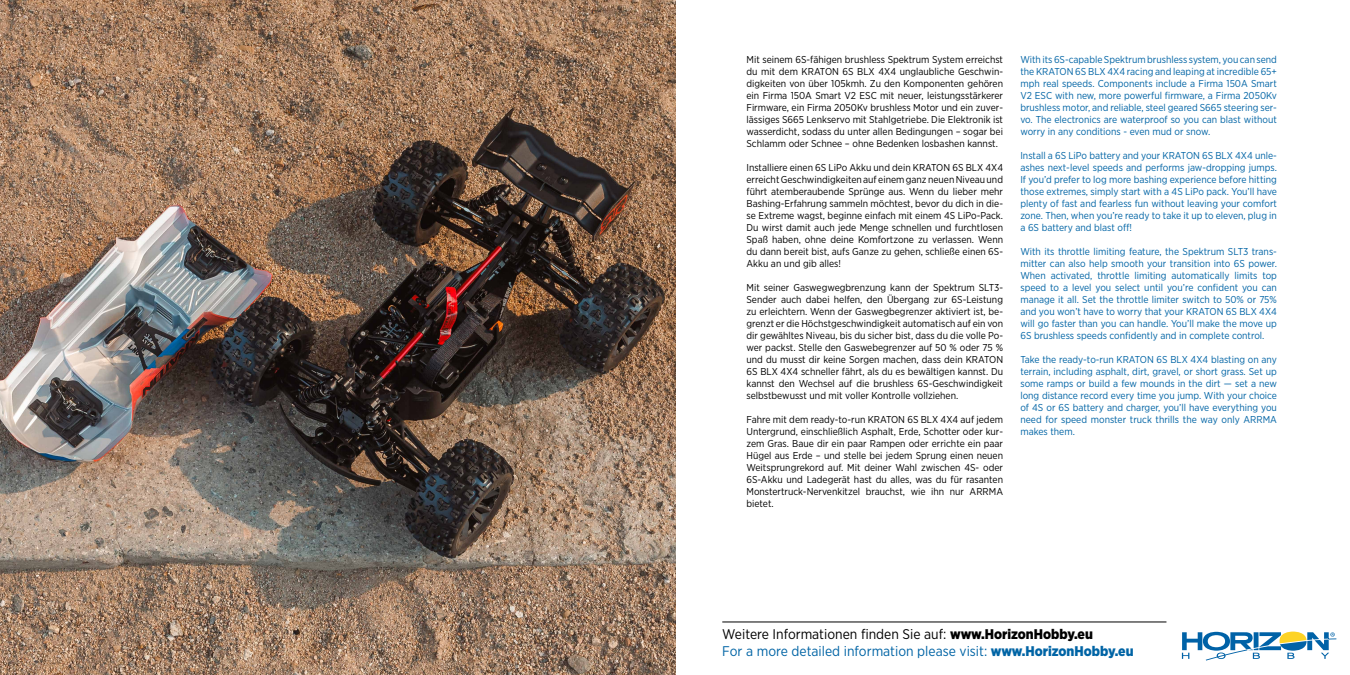
<style>
.page{position:relative;width:1350px;height:675px;background:#fff}
.page>*{position:absolute;margin:0;border:0;box-sizing:border-box;transform-origin:0 0}
.t1{font:14px/16.8px "Gotham Narrow";color:#0064a5}
.t2{font:10px/12px "Gotham Narrow";color:#000;text-align:justify}
.t3{font:10px/12px "Gotham Narrow";color:#0064a5;text-align:justify}
.s1{color:#000}
.s2{font-weight:900;color:#000}
.s3{font-weight:900}
</style>
<div class="page">
<svg style="left:1182px;top:632px;width:154px;height:29px"></svg>
<hr style="left:722px;top:622px;width:444px;height:1px;background:#000">
<img style="left:0;top:0;width:675px;height:675px">
<p class="t2" style="left:746px;top:53px;width:258px">Mit seinem 6S-fähigen brushless Spektrum System erreichst du mit dem KRATON 6S BLX 4X4 unglaubliche Geschwin&shy;digkeiten von über 105kmh. Zu den Komponenten gehören ein Firma 150A Smart V2 ESC mit neuer, leistungsstärkerer Firmware, ein Firma 2050Kv brushless Motor und ein zuver&shy;lässiges S665 Lenkservo mit Stahlgetriebe. Die Elektronik ist wasserdicht, sodass du unter allen Bedingungen – sogar bei Schlamm oder Schnee – ohne Bedenken losbashen kannst.</p>
<p class="t2" style="left:746px;top:161px;width:258px">Installiere einen 6S LiPo Akku und dein KRATON 6S BLX 4X4 erreicht Geschwindigkeiten auf einem ganz neuen Niveau und führt atemberaubende Sprünge aus. Wenn du lieber mehr Bashing-Erfahrung sammeln möchtest, bevor du dich in die&shy;se Extreme wagst, beginne einfach mit einem 4S LiPo-Pack.<br>Du wirst damit auch jede Menge schnellen und furchtlosen Spaß haben, ohne deine Komfortzone zu verlassen. Wenn du dann bereit bist, aufs Ganze zu gehen, schließe einen 6S-Akku an und gib alles!</p>
<p class="t2" style="left:746px;top:281px;width:258px">Mit seiner Gaswegwegbrenzung kann der Spektrum SLT3- Sender auch dabei helfen, den Übergang zur 6S-Leistung zu erleichtern. Wenn der Gaswegbegrenzer aktiviert ist, be&shy;grenzt er die Höchstgeschwindigkeit automatisch auf ein von dir gewähltes Niveau, bis du sicher bist, dass du die volle Po&shy;wer packst. Stelle den Gaswebegrenzer auf 50 % oder 75 % und du musst dir keine Sorgen machen, dass dein KRATON 6S BLX 4X4 schneller fährt, als du es bewältigen kannst. Du kannst den Wechsel auf die brushless 6S-Geschwindigkeit selbstbewusst und mit voller Kontrolle vollziehen.</p>
<p class="t2" style="left:746px;top:413px;width:258px">Fahre mit dem ready-to-run KRATON 6S BLX 4X4 auf jedem Untergrund, einschließlich Asphalt, Erde, Schotter oder kur&shy;zem Gras. Baue dir ein paar Rampen oder errichte ein paar Hügel aus Erde – und stelle bei jedem Sprung einen neuen Weitsprungrekord auf. Mit deiner Wahl zwischen 4S- oder 6S-Akku und Ladegerät hast du alles, was du für rasanten Monstertruck-Nervenkitzel brauchst, wie ihn nur ARRMA bietet.</p>
<p class="t3" style="left:1020px;top:53px;width:258px">With its 6S-capable Spektrum brushless system, you can send the KRATON 6S BLX 4X4 racing and leaping at incredible 65+ mph real speeds. Components include a Firma 150A Smart V2 ESC with new, more powerful firmware, a Firma 2050Kv brushless motor, and reliable, steel geared S665 steering ser&shy;vo. The electronics are waterproof so you can blast without worry in any conditions - even mud or snow.</p>
<p class="t3" style="left:1020px;top:149px;width:258px">Install a 6S LiPo battery and your KRATON 6S BLX 4X4 unle&shy;ashes next-level speeds and performs jaw-dropping jumps.<br>If you’d prefer to log more bashing experience before hitting those extremes, simply start with a 4S LiPo pack. You’ll have plenty of fast and fearless fun without leaving your comfort zone. Then, when you’re ready to take it up to eleven, plug in a 6S battery and blast off!</p>
<p class="t3" style="left:1020px;top:245px;width:258px">With its throttle limiting feature, the Spektrum SLT3 trans&shy;mitter can also help smooth your transition into 6S power.<br>When activated, throttle limiting automatically limits top speed to a level you select until you’re confident you can manage it all. Set the throttle limiter switch to 50% or 75% and you won’t have to worry that your KRATON 6S BLX 4X4 will go faster than you can handle. You’ll make the move up 6S brushless speeds confidently and in complete control.</p>
<p class="t3" style="left:1020px;top:353px;width:258px">Take the ready-to-run KRATON 6S BLX 4X4 blasting on any terrain, including asphalt, dirt, gravel, or short grass. Set up some ramps or build a few mounds in the dirt — set a new long distance record every time you jump. With your choice of 4S or 6S battery and charger, you’ll have everything you need for speed monster truck thrills the way only ARRMA makes them.</p>
<h1 class="t1" style="left:722px;top:626px;width:413px"><span class="s1">Weitere Informationen finden Sie auf:</span> <span class="s2">www.HorizonHobby.eu<br></span>For a more detailed information please visit: <span class="s3">www.HorizonHobby.eu</span></h1>
</div>
